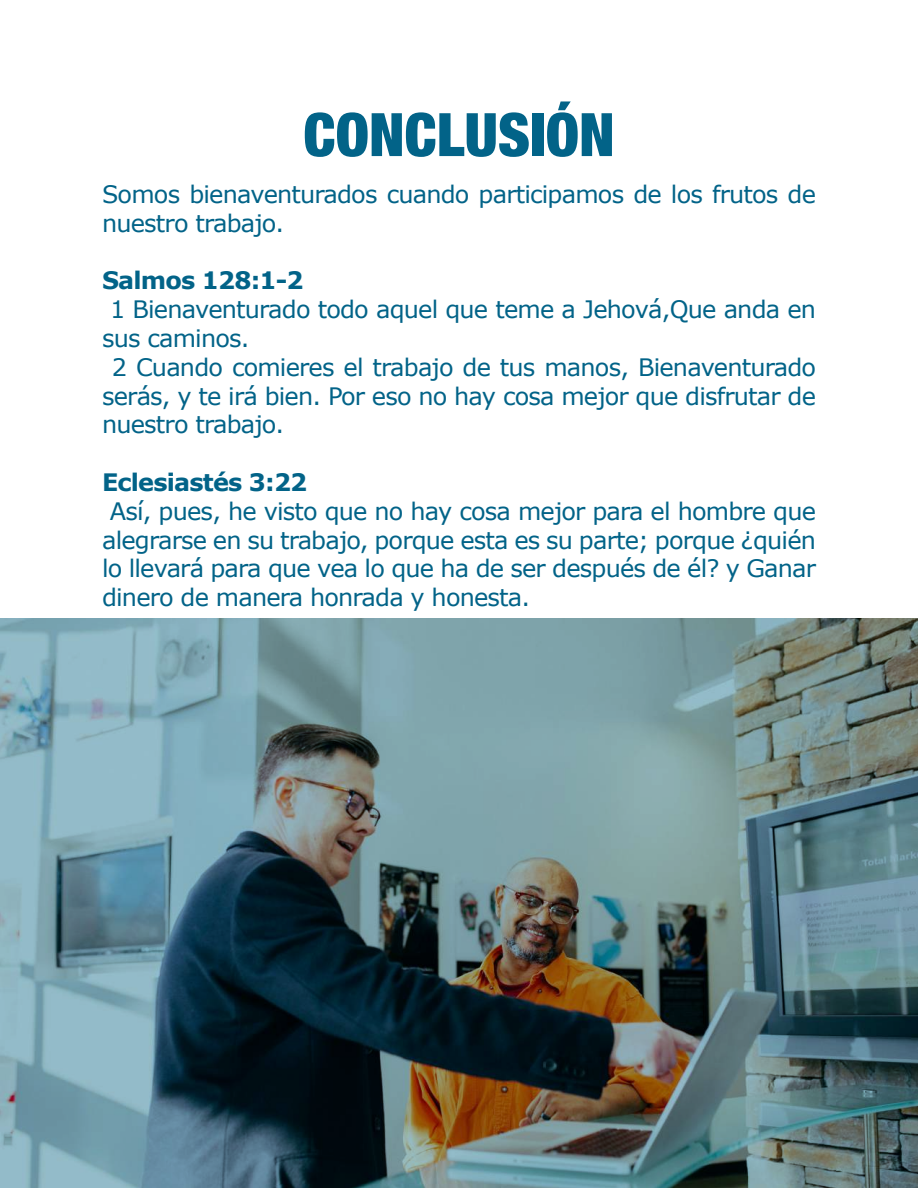
<style>
.page{position:relative;width:918px;height:1188px;background:#fff}
.page>*{position:absolute;margin:0;border:0;box-sizing:border-box;transform-origin:0 0}
.t1{font:900 condensed 60px "Helvetica Neue";color:#026388}
.t2{font:24px/28.8px "Verdana";letter-spacing:-.035em;color:#026388}
.t3{font:700 24px "Verdana";letter-spacing:-.035em;color:#026388}
</style>
<div class="page">
<img style="left:0;top:619px;width:918px;height:569px">
<h1 class="t1" style="left:303px;top:98px;width:313px">CONCLUSIÓN</h1>
<p class="t2" style="left:102px;top:180px;width:715px">Somos bienaventurados cuando participamos de los frutos de nuestro trabajo.</p>
<p class="t3" style="left:102px;top:264px;width:203px">Salmos 128:1-2</p>
<p class="t2" style="left:110px;top:295px;width:708px">1 Bienaventurado todo aquel que teme a Jehová,Que anda en</p>
<p class="t2" style="left:102px;top:324px;width:149px">sus caminos.</p>
<p class="t2" style="left:112px;top:352px;width:706px">2 Cuando comieres el trabajo de tus manos, Bienaventurado</p>
<p class="t2" style="left:102px;top:381px;width:715px">serás, y te irá bien. Por eso no hay cosa mejor que disfrutar de</p>
<p class="t2" style="left:102px;top:410px;width:184px">nuestro trabajo.</p>
<p class="t3" style="left:102px;top:465px;width:207px">Eclesiastés 3:22</p>
<p class="t2" style="left:102px;top:496px;width:716px;text-align:justify;text-indent:8px">Así, pues, he visto que no hay cosa mejor para el hombre que alegrarse en su trabajo, porque esta es su parte; porque ¿quién lo llevará para que vea lo que ha de ser después de él? y Ganar dinero de manera honrada y honesta.</p>
</div>
